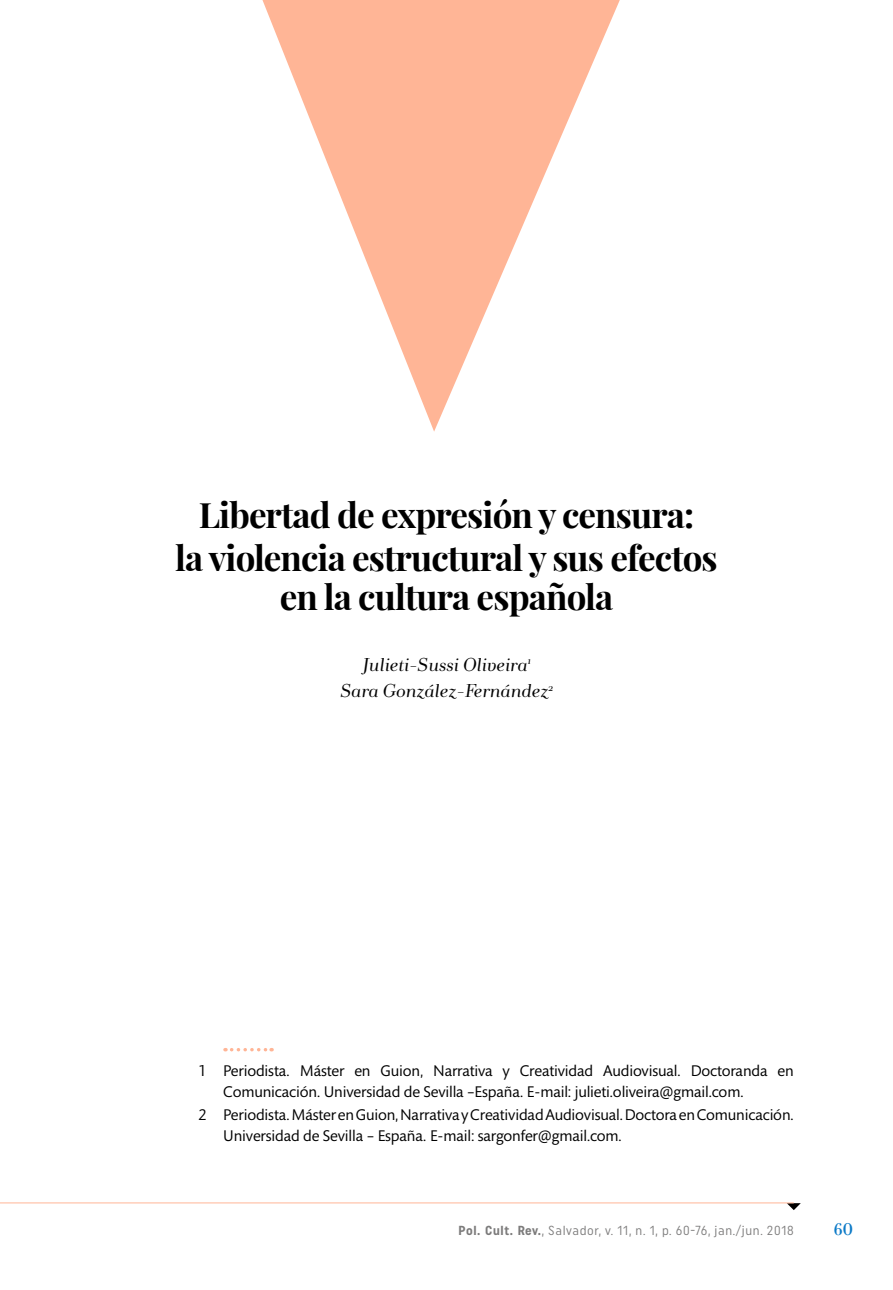
<style>
.page{position:relative;width:893px;height:1290px;background:#fff}
.page>*{position:absolute;margin:0;border:0;box-sizing:border-box;transform-origin:0 0}
.t1{font:700 35px/43.4px "Playfair Display";letter-spacing:-.025em;color:#000;text-align:center}
.t2{font:italic 19.25px/26.2px "Andrade";letter-spacing:-.015em;color:#000;text-align:center}
.t3{font:700 17.5px "Andrade Pro";color:#0c7ac7}
.t4{font:15.75px/21px "Mundo Sans Std";letter-spacing:-.01em;color:#000}
.t5{font:13.12px "Uniform Condensed";letter-spacing:.05em;color:#7c7b7b}
.s1{font-weight:700}
</style>
<div class="page">
<svg style="left:262px;top:0;width:358px;height:432px"></svg>
<svg style="left:787px;top:1203px;width:14px;height:7px"></svg>
<hr style="left:0;top:1202px;width:794px;height:1px;background:#ffb596">
<svg style="left:232px;top:1048px;width:40px;height:3px"></svg>
<h1 class="t1" style="left:175px;top:493px;width:544px">Libertad de expresión y censura:<br>la violencia estructural y sus efectos</h1>
<h1 class="t1" style="left:280px;top:575px;width:335px">en la cultura española</h1>
<p class="t2" style="left:340px;top:652px;width:215px">Julieti-Sussi Oliveira<sup>1<br></sup>Sara González-Fernández<sup>2</sup></p>
<p class="t4" style="left:223px;top:1060px;width:572px;text-indent:-25px">1 Periodista. Máster en Guion, Narrativa y Creatividad Audiovisual. Doctoranda en<br>Comunicación. Universidad de Sevilla –España. E-mail: julieti.oliveira@gmail.com.</p>
<p class="t4" style="left:223px;top:1105px;width:572px;text-indent:-25px">2 Periodista. Máster en Guion, Narrativa y Creatividad Audiovisual. Doctora en Comunicación.<br>Universidad de Sevilla – España. E-mail: sargonfer@gmail.com.</p>
<p class="t5" style="left:459px;top:1223px;width:337px"><span class="s1">Pol. Cult. Rev.</span>, Salvador, v. 11, n. 1, p. 60-76, jan./jun. 2018</p>
<p class="t3" style="left:833px;top:1218px;width:22px">60</p>
</div>
